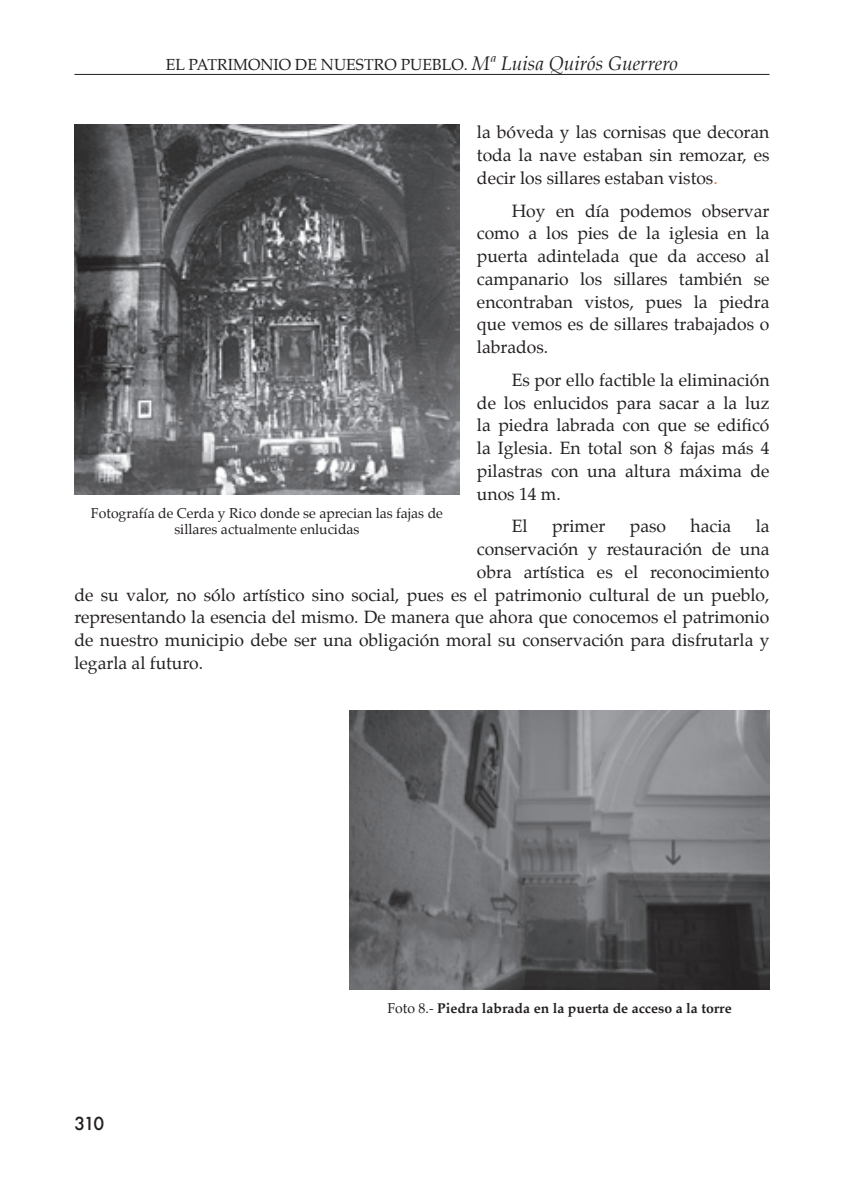
<style>
.page{position:relative;width:844px;height:1191px;background:#fff}
.page>*{position:absolute;margin:0;border:0;box-sizing:border-box;transform-origin:0 0}
.t1{font:17.5px/22.8px "Palatino";color:#231f20;text-align:justify}
.t2{font:500 17.5px "Futura";color:#231f20}
.t3{font:15.75px "Palatino";color:#231f20}
.t4{font:14px/16.8px "Palatino";color:#231f20;text-align:center}
.t5{font:700 14px "Palatino";color:#231f20}
.s1{font-style:italic;font-size:19.25px}
.s2{color:#f36c2a}
.s3{font-weight:400}
</style>
<div class="page">
<hr style="left:74px;top:74px;width:695px;height:1px;background:#231f20">
<img style="left:74px;top:124px;width:385px;height:370px">
<img style="left:349px;top:711px;width:420px;height:279px">
<p class="t3" style="left:166px;top:51px;width:513px">EL PATRIMONIO DE NUESTRO PUEBLO. <span class="s1">Mª Luisa Quirós Guerrero</span></p>
<p class="t1" style="left:477px;top:121px;width:294px">la bóveda y las cornisas que decoran toda la nave estaban sin remozar, es decir los sillares estaban vistos<span class="s2">.</span></p>
<p class="t1" style="left:477px;top:199px;width:294px;text-indent:35px">Hoy en día podemos observar como a los pies de la iglesia en la puerta adintelada que da acceso al campanario los sillares también se encontraban vistos, pues la piedra que vemos es de sillares trabajados o labrados.</p>
<p class="t1" style="left:477px;top:368px;width:294px;text-indent:35px">Es por ello factible la eliminación de los enlucidos para sacar a la luz la piedra labrada con que se edificó la Iglesia. En total son 8 fajas más 4 pilastras con una altura máxima de unos 14 m.</p>
<p class="t1" style="left:511px;top:515px;width:17px">El</p>
<p class="t1" style="left:552px;top:515px;width:55px">primer</p>
<p class="t1" style="left:629px;top:515px;width:38px">paso</p>
<p class="t1" style="left:690px;top:515px;width:42px">hacia</p>
<p class="t1" style="left:755px;top:515px;width:15px">la</p>
<p class="t1" style="left:477px;top:538px;width:294px">conservación y restauración de una</p>
<p class="t1" style="left:477px;top:560px;width:294px">obra artística es el reconocimiento</p>
<p class="t1" style="left:74px;top:583px;width:696px">de su valor, no sólo artístico sino social, pues es el patrimonio cultural de un pueblo,</p>
<p class="t1" style="left:74px;top:606px;width:696px">representando la esencia del mismo. De manera que ahora que conocemos el patrimonio</p>
<p class="t1" style="left:74px;top:629px;width:696px">de nuestro municipio debe ser una obligación moral su conservación para disfrutarla y</p>
<p class="t1" style="left:74px;top:651px;width:130px">legarla al futuro.</p>
<p class="t4" style="left:91px;top:504px;width:353px">Fotografía de Cerda y Rico donde se aprecian las fajas de sillares actualmente enlucidas</p>
<p class="t2" style="left:74px;top:1111px;width:31px">310</p>
<p class="t5" style="left:387px;top:996px;width:346px"><span class="s3">Foto 8.-</span> Piedra labrada en la puerta de acceso a la torre</p>
</div>
